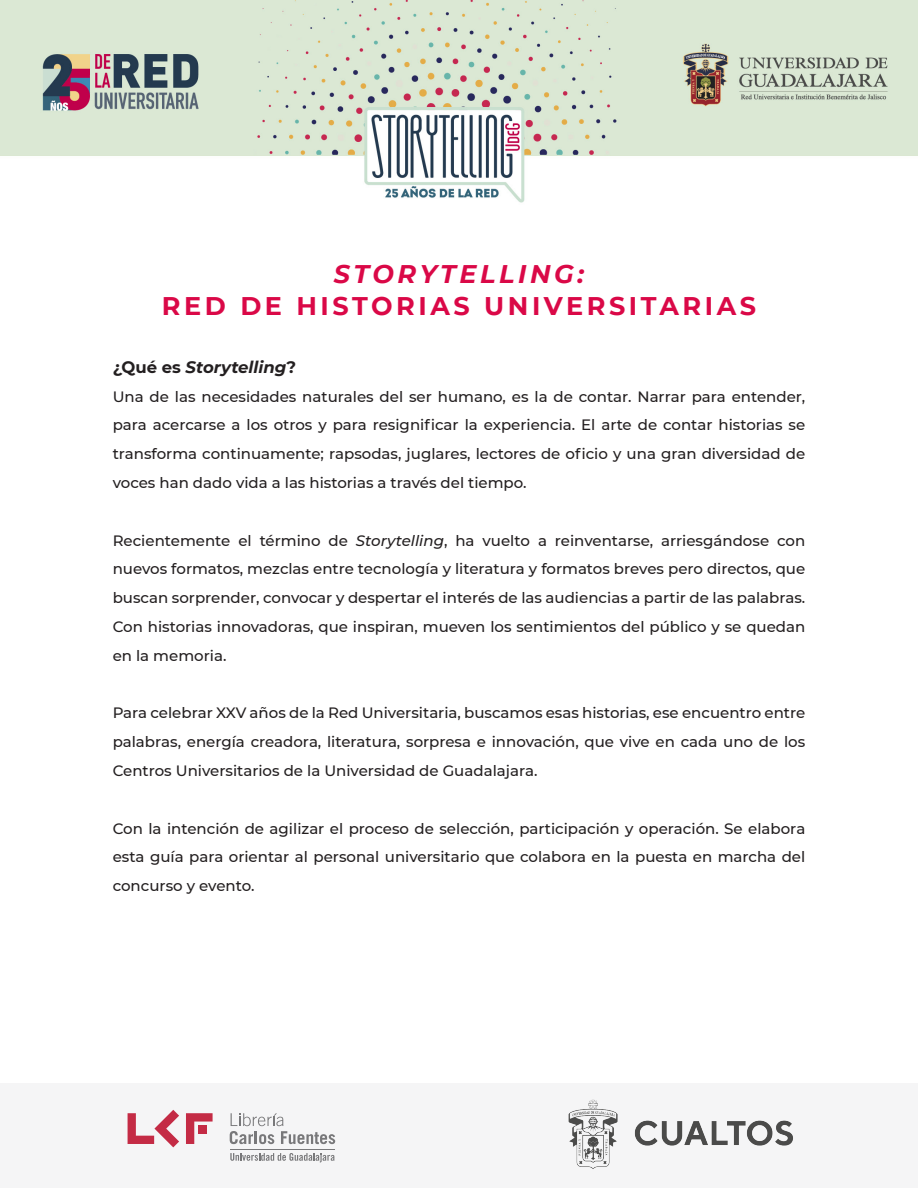
<style>
.page{position:relative;width:918px;height:1188px;background:#fff}
.page>*{position:absolute;margin:0;border:0;box-sizing:border-box;transform-origin:0 0}
.t1{font:700 25.5px "Montserrat";letter-spacing:.14em;color:#da0847}
.t2{font:italic 700 25.5px "Montserrat";letter-spacing:.14em;color:#da0847}
.t3{font:italic 700 16.5px "Montserrat";color:#231f20}
.t4{font:500 15px/28.8px "Montserrat";color:#231f20;text-align:justify}
.s1{font-style:normal}
.s2{font-style:italic}
</style>
<div class="page">
<div style="left:0;top:1083px;width:918px;height:105px;background:#f5f5f6"></div>
<svg style="left:230px;top:1153px;width:104px;height:9px"></svg>
<hr style="left:230px;top:1149px;width:104px;height:1px;background:#78787a">
<svg style="left:186px;top:1113px;width:27px;height:31px"></svg>
<svg style="left:128px;top:1110px;width:51px;height:37px"></svg>
<svg style="left:230px;top:1113px;width:105px;height:31px"></svg>
<img style="left:568px;top:1099px;width:225px;height:70px">
<img style="left:0;top:0;width:918px;height:203px">
<h1 class="t2" style="left:334px;top:256px;width:252px">STORYTELLING:</h1>
<h1 class="t1" style="left:162px;top:288px;width:596px">RED DE HISTORIAS UNIVERSITARIAS</h1>
<p class="t3" style="left:113px;top:355px;width:185px"><span class="s1">¿Qué es</span> Storytelling<span class="s1">?</span></p>
<p class="t4" style="left:113px;top:381px;width:694px">Una de las necesidades naturales del ser humano, es la de contar. Narrar para entender, para acercarse a los otros y para resignificar la experiencia. El arte de contar historias se transforma continuamente; rapsodas, juglares, lectores de oficio y una gran diversidad de voces han dado vida a las historias a través del tiempo.</p>
<p class="t4" style="left:113px;top:525px;width:694px">Recientemente el término de <span class="s2">Storytelling</span>, ha vuelto a reinventarse, arriesgándose con nuevos formatos, mezclas entre tecnología y literatura y formatos breves pero directos, que buscan sorprender, convocar y despertar el interés de las audiencias a partir de las palabras.<br>Con historias innovadoras, que inspiran, mueven los sentimientos del público y se quedan en la memoria.</p>
<p class="t4" style="left:113px;top:698px;width:694px">Para celebrar XXV años de la Red Universitaria, buscamos esas historias, ese encuentro entre palabras, energía creadora, literatura, sorpresa e innovación, que vive en cada uno de los Centros Universitarios de la Universidad de Guadalajara.</p>
<p class="t4" style="left:113px;top:813px;width:694px">Con la intención de agilizar el proceso de selección, participación y operación. Se elabora esta guía para orientar al personal universitario que colabora en la puesta en marcha del concurso y evento.</p>
</div>
